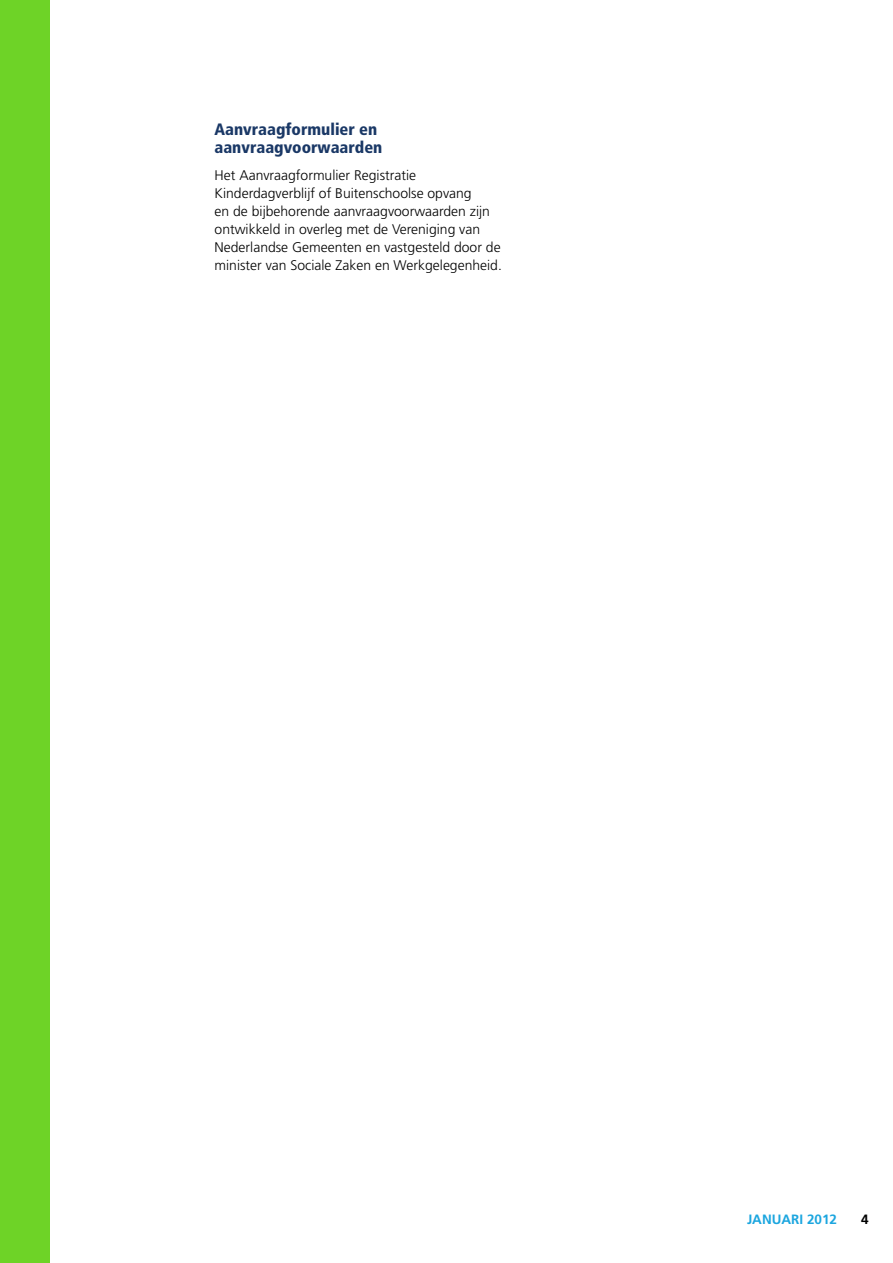
<style>
.page{position:relative;width:893px;height:1263px;background:#fff}
.page>*{position:absolute;margin:0;border:0;box-sizing:border-box;transform-origin:0 0}
.t1{font:900 condensed 16.5px/18px "Frutiger";color:#1a3866}
.t2{font:300 13.95px/18px "Frutiger";color:#000}
.t3{font:700 13.5px "Frutiger";color:#1ca6df}
.t4{font:700 13.5px "Frutiger";color:#000}
</style>
<div class="page">
<div style="left:0;top:0;width:50px;height:1263px;background:#6ed327"></div>
<p class="t1" style="left:215px;top:120px;width:169px">Aanvraagformulier en aanvraagvoorwaarden</p>
<p class="t2" style="left:215px;top:166px;width:289px">Het Aanvraagformulier Registratie Kinderdagverblijf of Buitenschoolse opvang<br>en de bijbehorende aanvraagvoorwaarden zijn ontwikkeld in overleg met de Vereniging van Nederlandse Gemeenten en vastgesteld door de minister van Sociale Zaken en Werkgelegenheid.</p>
<p class="t3" style="left:747px;top:1211px;width:92px">JANUARI 2012</p>
<p class="t4" style="left:861px;top:1211px;width:9px">4</p>
</div>
